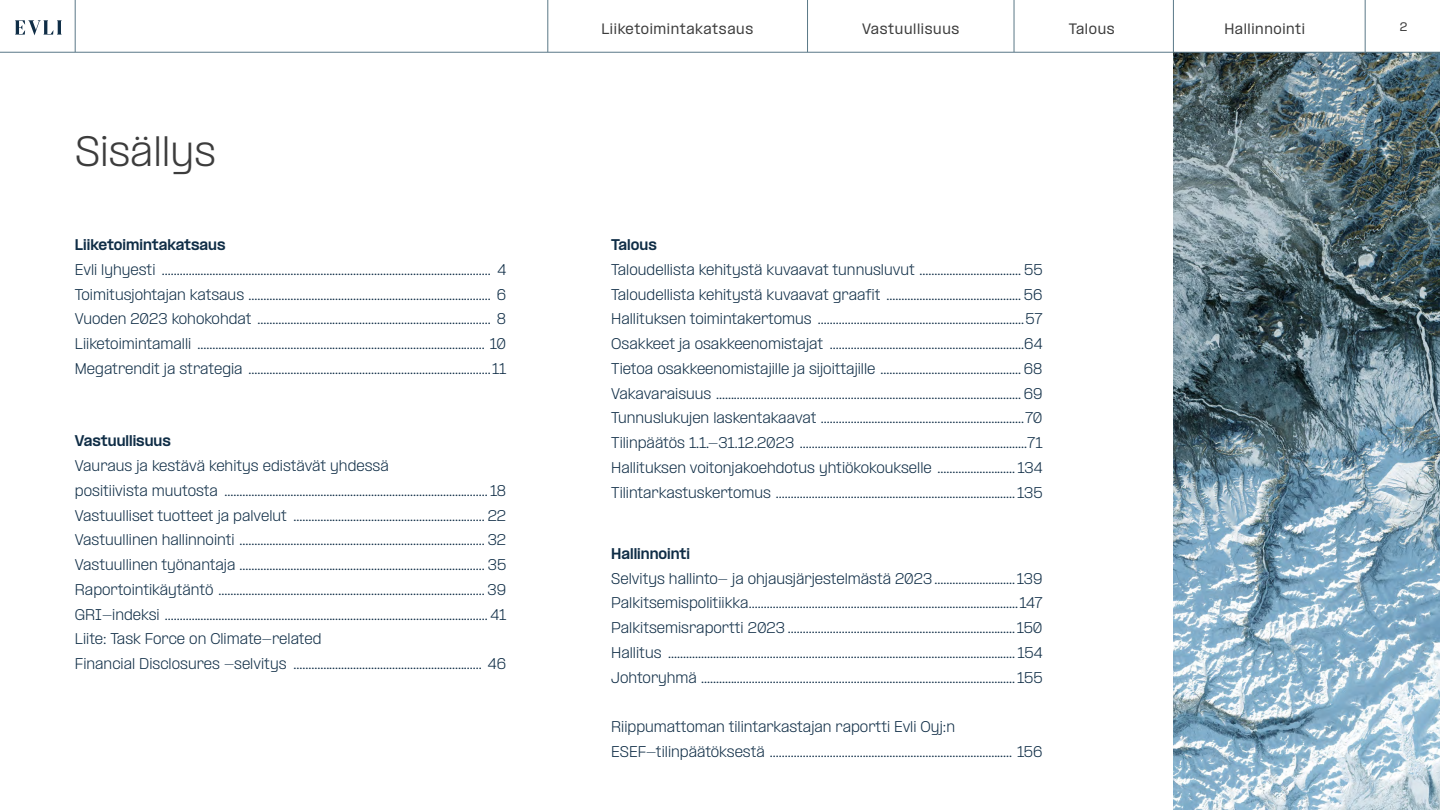
<style>
.page{position:relative;width:1440px;height:810px;background:#fff}
.page>*{position:absolute;margin:0;border:0;box-sizing:border-box;transform-origin:0 0}
.H2_2023{font:300 36px "PP Formula";color:#3c3c3c}
.Sis_luettelo_2023{font:300 13.12px/24.8px "PP Formula";color:#0f2d46}
.Sis_luettelo_2023-2{font:800 13.12px "PP Formula";color:#0f2d46}
.t1{font:500 12.75px "PP Formula";letter-spacing:.05em;color:#3c3c3c}
.t2{font:500 10.5px "PP Formula";color:#3c3c3c}
</style>
<div class="page">
<img style="left:1174px;top:53px;width:266px;height:757px">
<svg style="left:15px;top:20px;width:47px;height:15px"></svg>
<hr style="left:0;top:52px;width:1440px;height:1px;background:#5a7887">
<hr style="left:1173px;top:0;width:1px;height:52px;background:#5a7887">
<hr style="left:1365px;top:0;width:1px;height:52px;background:#5a7887">
<hr style="left:1014px;top:0;width:1px;height:52px;background:#5a7887">
<hr style="left:807px;top:0;width:1px;height:52px;background:#5a7887">
<hr style="left:548px;top:0;width:1px;height:52px;background:#5a7887">
<hr style="left:75px;top:0;width:1px;height:52px;background:#5a7887">
<p class="H2_2023" style="left:75px;top:129px;width:142px">Sisällys</p>
<p class="Sis_luettelo_2023-2" style="left:75px;top:237px;width:152px">Liiketoimintakatsaus</p>
<p class="Sis_luettelo_2023" style="left:75px;top:257px;width:433px">Evli lyhyesti .............................................................................................................. 4</p>
<p class="Sis_luettelo_2023" style="left:75px;top:282px;width:433px">Toimitusjohtajan katsaus ................................................................................. 6</p>
<p class="Sis_luettelo_2023" style="left:75px;top:307px;width:433px">Vuoden 2023 kohokohdat .............................................................................. 8</p>
<p class="Sis_luettelo_2023" style="left:75px;top:331px;width:433px">Liiketoimintamalli ................................................................................................ 10</p>
<p class="Sis_luettelo_2023" style="left:75px;top:356px;width:429px">Megatrendit ja strategia .................................................................................11</p>
<p class="Sis_luettelo_2023-2" style="left:75px;top:433px;width:97px">Vastuullisuus</p>
<p class="Sis_luettelo_2023" style="left:75px;top:453px;width:433px">Vauraus ja kestävä kehitys edistävät yhdessä<br>positiivista muutosta ........................................................................................ 18</p>
<p class="Sis_luettelo_2023" style="left:75px;top:503px;width:433px">Vastuulliset tuotteet ja palvelut ................................................................ 22</p>
<p class="Sis_luettelo_2023" style="left:75px;top:528px;width:433px">Vastuullinen hallinnointi .................................................................................. 32</p>
<p class="Sis_luettelo_2023" style="left:75px;top:552px;width:433px">Vastuullinen työnantaja .................................................................................. 35</p>
<p class="Sis_luettelo_2023" style="left:75px;top:577px;width:433px">Raportointikäytäntö ......................................................................................... 39</p>
<p class="Sis_luettelo_2023" style="left:75px;top:602px;width:429px">GRI-indeksi ............................................................................................................ 41</p>
<p class="Sis_luettelo_2023" style="left:75px;top:627px;width:433px">Liite: Task Force on Climate-related<br>Financial Disclosures -selvitys ............................................................... 46</p>
<p class="t1" style="left:601px;top:20px;width:153px">Liiketoimintakatsaus</p>
<p class="t1" style="left:862px;top:20px;width:99px">Vastuullisuus</p>
<p class="t1" style="left:1069px;top:20px;width:47px">Talous</p>
<p class="t1" style="left:1224px;top:20px;width:82px">Hallinnointi</p>
<p class="t2" style="left:1400px;top:20px;width:9px">2</p>
<p class="Sis_luettelo_2023-2" style="left:611px;top:237px;width:47px">Talous</p>
<p class="Sis_luettelo_2023" style="left:611px;top:257px;width:433px">Taloudellista kehitystä kuvaavat tunnusluvut .................................. 55</p>
<p class="Sis_luettelo_2023" style="left:611px;top:282px;width:433px">Taloudellista kehitystä kuvaavat graafit ............................................. 56</p>
<p class="Sis_luettelo_2023" style="left:611px;top:307px;width:433px">Hallituksen toimintakertomus .....................................................................57</p>
<p class="Sis_luettelo_2023" style="left:611px;top:331px;width:433px">Osakkeet ja osakkeenomistajat .................................................................64</p>
<p class="Sis_luettelo_2023" style="left:611px;top:356px;width:433px">Tietoa osakkeenomistajille ja sijoittajille ............................................... 68</p>
<p class="Sis_luettelo_2023" style="left:611px;top:381px;width:433px">Vakavaraisuus ...................................................................................................... 69</p>
<p class="Sis_luettelo_2023" style="left:611px;top:406px;width:433px">Tunnuslukujen laskentakaavat ....................................................................70</p>
<p class="Sis_luettelo_2023" style="left:611px;top:430px;width:429px">Tilinpäätös 1.1.-31.12.2023 ............................................................................71</p>
<p class="Sis_luettelo_2023" style="left:611px;top:455px;width:433px">Hallituksen voitonjakoehdotus yhtiökokoukselle .......................... 134</p>
<p class="Sis_luettelo_2023" style="left:611px;top:480px;width:433px">Tilintarkastuskertomus ................................................................................ 135</p>
<p class="Sis_luettelo_2023-2" style="left:611px;top:545px;width:80px">Hallinnointi</p>
<p class="Sis_luettelo_2023" style="left:611px;top:566px;width:433px">Selvitys hallinto- ja ohjausjärjestelmästä 2023 ...........................139</p>
<p class="Sis_luettelo_2023" style="left:611px;top:591px;width:433px">Palkitsemispolitiikka..........................................................................................147</p>
<p class="Sis_luettelo_2023" style="left:611px;top:615px;width:433px">Palkitsemisraportti 2023 ............................................................................150</p>
<p class="Sis_luettelo_2023" style="left:611px;top:640px;width:433px">Hallitus .................................................................................................................... 154</p>
<p class="Sis_luettelo_2023" style="left:611px;top:665px;width:433px">Johtoryhmä ......................................................................................................... 155</p>
<p class="Sis_luettelo_2023" style="left:611px;top:714px;width:433px">Riippumattoman tilintarkastajan raportti Evli Oyj:n<br>ESEF-tilinpäätöksestä ................................................................................. 156</p>
</div>
